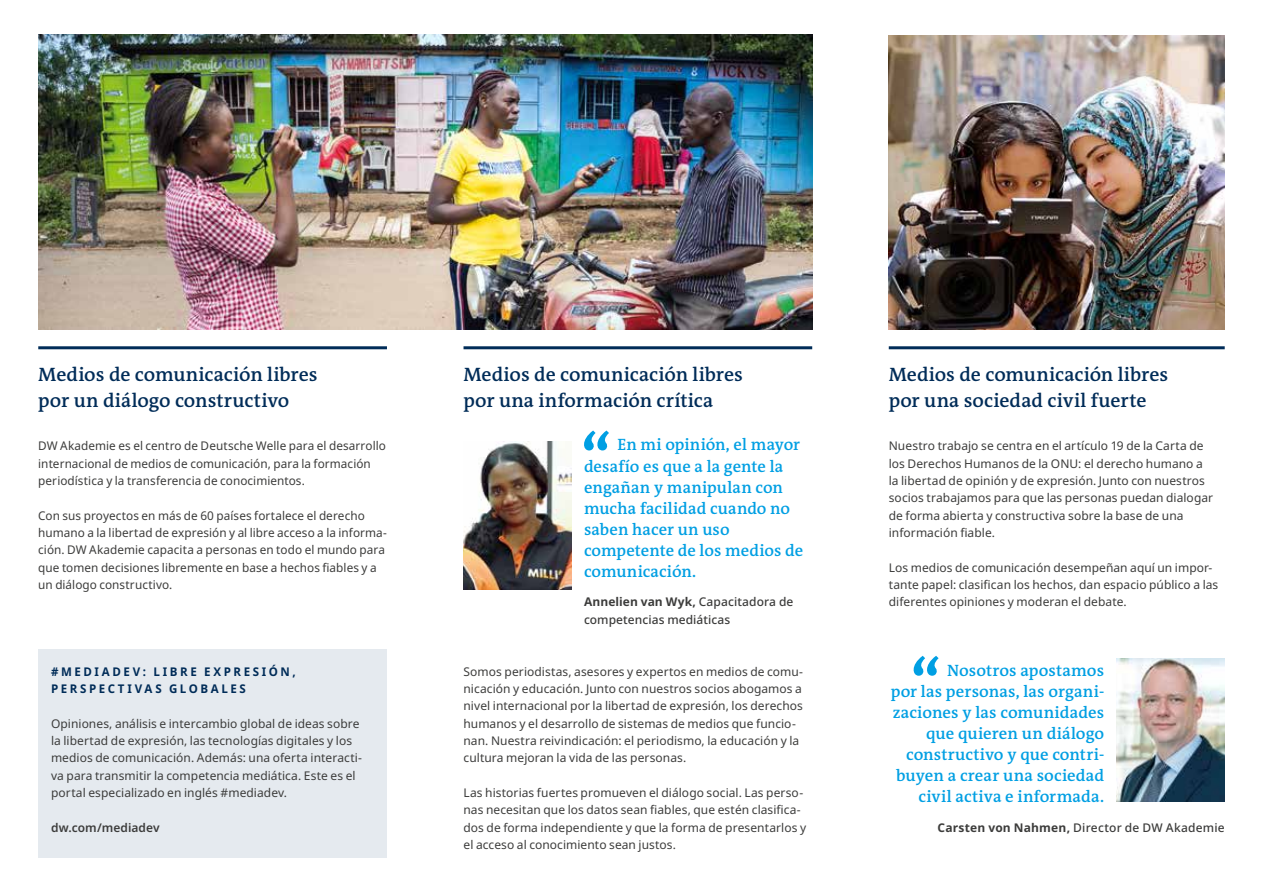
<style>
.page{position:relative;width:1263px;height:893px;background:#fff}
.page>*{position:absolute;margin:0;border:0;box-sizing:border-box;transform-origin:0 0}
.t1{font:600 19.5px/25.5px "DW The Antiqua B W6";color:#002c58}
.t2{font:600 16.5px/21px "DW The Antiqua B W6";letter-spacing:.005em;color:#009fe3;text-align:right}
.t3{font:12px/17.4px "Noto Sans";letter-spacing:.005em;color:#3c3c3b}
.t4{font:500 12px/17.4px "Noto Sans";letter-spacing:.01em;color:#3c3c3b}
.t5{font:700 12px/17.4px "Noto Sans";letter-spacing:.225em;color:#002c58;scale:.96 1}
.t6{font:600 12px "Noto Sans";letter-spacing:.005em;color:#3c3c3b}
.s1{font-weight:700}
</style>
<div class="page">
<svg style="left:913px;top:656px;width:25px;height:20px"></svg>
<img style="left:1117px;top:658px;width:108px;height:144px">
<hr style="left:38px;top:346px;width:349px;height:3px;background:#002c58">
<hr style="left:889px;top:346px;width:336px;height:3px;background:#002c58">
<hr style="left:463px;top:346px;width:349px;height:3px;background:#002c58">
<svg style="left:584px;top:430px;width:25px;height:20px"></svg>
<div style="left:38px;top:649px;width:349px;height:209px;background:#e5eaef"></div>
<img style="left:463px;top:442px;width:108px;height:147px">
<img style="left:38px;top:35px;width:774px;height:294px">
<img style="left:889px;top:35px;width:336px;height:294px">
<h1 class="t1" style="left:38px;top:362px;width:281px">Medios de comunicación libres por un diálogo constructivo</h1>
<p class="t3" style="left:38px;top:438px;width:349px">DW Akademie es el centro de Deutsche Welle para el desarrollo internacional de medios de comunicación, para la formación periodística y la transferencia de conocimientos.</p>
<p class="t3" style="left:38px;top:507px;width:350px">Con sus proyectos en más de 60 países fortalece el derecho humano a la libertad de expresión y al libre acceso a la informa&shy;ción. DW Akademie capacita a personas en todo el mundo para que tomen decisiones libremente en base a hechos fiables y a un diálogo constructivo.</p>
<p class="t5" style="left:51px;top:663px;width:256px">#MEDIADEV: LIBRE EXPRESIÓN,<br>PERSPECTIVAS GLOBALES</p>
<p class="t3" style="left:51px;top:715px;width:313px">Opiniones, análisis e intercambio global de ideas sobre la libertad de expresión, las tecnologías digitales y los medios de comunicación. Además: una oferta interacti&shy;va para transmitir la competencia mediática. Este es el portal especializado en inglés #mediadev.</p>
<p class="t6" style="left:51px;top:819px;width:110px">dw.com/mediadev</p>
<h1 class="t1" style="left:463px;top:362px;width:281px">Medios de comunicación libres por una información crítica</h1>
<h2 class="t2" style="left:584px;top:435px;width:221px;text-align:left;text-indent:34px">En mi opinión, el mayor desafío es que a la gente la engañan y manipulan con mucha facilidad cuando no saben hacer un uso competente de los medios de comunicación.</h2>
<p class="t4" style="left:584px;top:594px;width:211px"><span class="s1">Annelien van Wyk,</span> Capacitadora de competencias mediáticas</p>
<p class="t3" style="left:463px;top:663px;width:341px">Somos periodistas, asesores y expertos en medios de comu&shy;nicación y educación. Junto con nuestros socios abogamos a nivel internacional por la libertad de expresión, los derechos humanos y el desarrollo de sistemas de medios que funcio&shy;nan. Nuestra reivindicación: el periodismo, la educación y la cultura mejoran la vida de las personas.</p>
<p class="t3" style="left:463px;top:784px;width:344px">Las historias fuertes promueven el diálogo social. Las perso&shy;nas necesitan que los datos sean fiables, que estén clasifica&shy;dos de forma independiente y que la forma de presentarlos y el acceso al conocimiento sean justos.</p>
<h1 class="t1" style="left:889px;top:362px;width:281px">Medios de comunicación libres por una sociedad civil fuerte</h1>
<p class="t3" style="left:889px;top:438px;width:326px">Nuestro trabajo se centra en el artículo 19 de la Carta de los Derechos Humanos de la ONU: el derecho humano a la libertad de opinión y de expresión. Junto con nuestros socios trabajamos para que las personas puedan dialogar de forma abierta y constructiva sobre la base de una información fiable.</p>
<p class="t3" style="left:889px;top:559px;width:331px">Los medios de comunicación desempeñan aquí un impor&shy;tante papel: clasifican los hechos, dan espacio público a las diferentes opiniones y moderan el debate.</p>
<h2 class="t2" style="left:891px;top:660px;width:215px">Nosotros apostamos<br>por las personas, las organi&shy;zaciones y las comunidades que quieren un diálogo constructivo y que contri&shy;buyen a crear una sociedad civil activa e informada.</h2>
<p class="t4" style="left:937px;top:819px;width:289px"><span class="s1">Carsten von Nahmen,</span> Director de DW Akademie</p>
</div>
